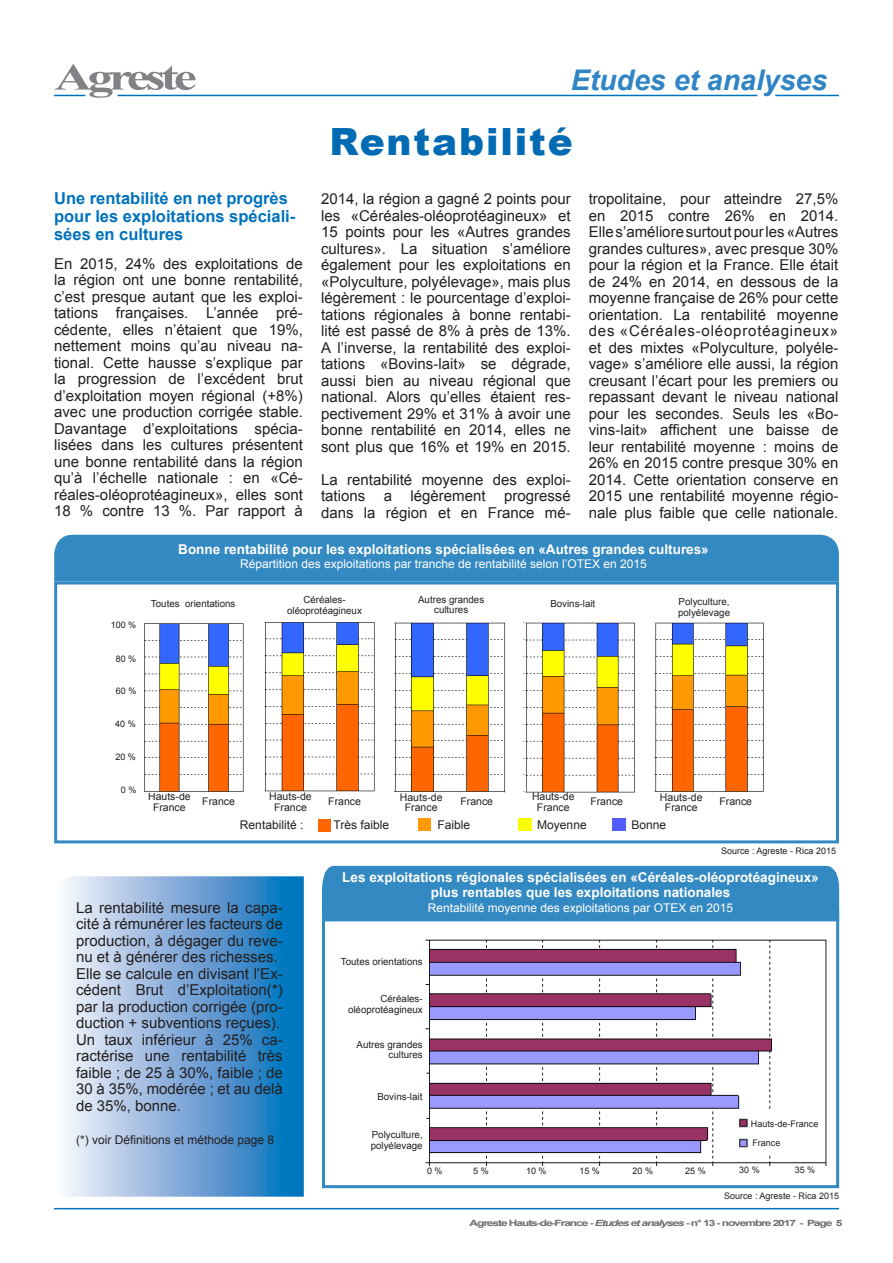
<style>
.page{position:relative;width:893px;height:1263px;background:#fff}
.page>*{position:absolute;margin:0;border:0;box-sizing:border-box;transform-origin:0 0}
.t1{font:700 37.8px "Times New Roman";letter-spacing:-.09em;color:#808285;scale:1.39 1}
.t2{font:900 37.5px "Arial";letter-spacing:.05em;color:#006bb3}
.t3{font:italic 700 28.5px "Arial";color:#2e84c5}
.t4{font:700 16.5px/18px "Arial";color:#0072bc}
.t5{font:15px/16.5px "Arial";color:#231f20;text-align:justify}
.t6{font:700 13.5px/15px "Arial";color:#fff;text-align:center}
.t7{font:12px "Arial";color:#fff}
.t8{font:12px "Arial";color:#231f20}
.t9{font:10.5px/10.5px "Arial";color:#231f20;text-align:center}
.t10{font:9.75px/10.5px "Arial";color:#231f20;text-align:center}
.t11{font:9px/19px "Arial";color:#231f20}
.t12{font:700 8.7px "Arial";letter-spacing:-.09em;color:#6c6d70;scale:1.39 1}
.s1{font-style:italic}
</style>
<div class="page">
<hr style="left:54px;top:1208px;width:785px;height:1px;background:#0072bc">
<hr style="left:118px;top:95px;width:639px;height:1px;background:#0072bc">
<hr style="left:54px;top:95px;width:31px;height:1px;background:#0072bc">
<hr style="left:775px;top:95px;width:64px;height:1px;background:#0072bc">
<svg style="left:64px;top:876px;width:240px;height:321px;background:#7aacd9"></svg>
<div style="left:54px;top:581px;width:785px;height:262px;border:3px solid #3389c2"></div>
<div style="left:54px;top:535px;width:785px;height:46px;background:#3389c2"></div>
<div style="left:57px;top:544px;width:773px;height:35px;background:#3389c2"></div>
<img style="left:144px;top:622px;width:620px;height:171px">
<div style="left:318px;top:819px;width:13px;height:12px;background:#f60"></div>
<div style="left:418px;top:818px;width:13px;height:13px;background:#f90"></div>
<svg style="left:518px;top:818px;width:13px;height:13px"></svg>
<svg style="left:613px;top:818px;width:12px;height:13px"></svg>
<div style="left:322px;top:910px;width:517px;height:278px;border:3px solid #3389c2"></div>
<div style="left:322px;top:866px;width:517px;height:55px;background:#3389c2"></div>
<div style="left:325px;top:872px;width:511px;height:44px;background:#3389c2"></div>
<img style="left:425px;top:939px;width:402px;height:226px">
<div style="left:733px;top:1110px;width:87px;height:44px;background:#fff"></div>
<img style="left:740px;top:1118px;width:9px;height:30px">
<h1 class="t1" style="left:54px;top:51px;width:104px">Agreste</h1>
<h3 class="t3" style="left:571px;top:61px;width:258px">Etudes et analyses</h3>
<p class="t4" style="left:54px;top:190px;width:243px">Une rentabilité en net progrès pour les exploitations spéciali&shy;sées en cultures</p>
<p class="t5" style="left:54px;top:255px;width:250px">En 2015, 24% des exploitations de la région ont une bonne rentabilité, c’est presque autant que les exploi&shy;tations françaises. L’année pré&shy;cédente, elles n’étaient que 19%, nettement moins qu’au niveau na&shy;tional. Cette hausse s’explique par la progression de l’excédent brut d’exploitation moyen régional (+8%) avec une production corrigée stable.<br>Davantage d’exploitations spécia&shy;lisées dans les cultures présentent une bonne rentabilité dans la région qu’à l’échelle nationale : en «Cé&shy;réales-oléoprotéagineux», elles sont 18 % contre 13 %. Par rapport à</p>
<h2 class="t2" style="left:330px;top:115px;width:245px">Rentabilité</h2>
<p class="t5" style="left:321px;top:191px;width:251px">2014, la région a gagné 2 points pour les «Céréales-oléoprotéagineux» et 15 points pour les «Autres grandes cultures». La situation s’améliore également pour les exploitations en «Polyculture, polyélevage», mais plus légèrement : le pourcentage d’exploi&shy;tations régionales à bonne rentabi&shy;lité est passé de 8% à près de 13%.<br>A l’inverse, la rentabilité des exploi&shy;tations «Bovins-lait» se dégrade, aussi bien au niveau régional que national. Alors qu’elles étaient res&shy;pectivement 29% et 31% à avoir une bonne rentabilité en 2014, elles ne sont plus que 16% et 19% en 2015.</p>
<p class="t5" style="left:321px;top:471px;width:251px">La rentabilité moyenne des exploi&shy;tations a légèrement progressé dans la région et en France mé-</p>
<p class="t5" style="left:589px;top:191px;width:251px">tropolitaine, pour atteindre 27,5% en 2015 contre 26% en 2014.<br>Elle s’améliore surtout pour les «Autres grandes cultures», avec presque 30% pour la région et la France. Elle était de 24% en 2014, en dessous de la moyenne française de 26% pour cette orientation. La rentabilité moyenne des «Céréales-oléoprotéagineux» et des mixtes «Polyculture, polyéle&shy;vage» s’améliore elle aussi, la région creusant l’écart pour les premiers ou repassant devant le niveau national pour les secondes. Seuls les «Bo&shy;vins-lait» affichent une baisse de leur rentabilité moyenne : moins de 26% en 2015 contre presque 30% en 2014. Cette orientation conserve en 2015 une rentabilité moyenne régio&shy;nale plus faible que celle nationale.</p>
<p class="t6" style="left:178px;top:542px;width:532px">Bonne rentabilité pour les exploitations spécialisées en «Autres grandes cultures»</p>
<p class="t7" style="left:240px;top:556px;width:408px">Répartition des exploitations par tranche de rentabilité selon l’OTEX en 2015</p>
<p class="t11" style="left:111px;top:616px;width:27px">100 %</p>
<p class="t11" style="left:116px;top:649px;width:22px">80 %</p>
<p class="t11" style="left:116px;top:682px;width:22px">60 %</p>
<p class="t11" style="left:115px;top:714px;width:22px">40 %</p>
<p class="t11" style="left:115px;top:748px;width:22px">20 %</p>
<p class="t11" style="left:121px;top:781px;width:17px">0 %</p>
<p class="t10" style="left:151px;top:598px;width:86px">Toutes orientations</p>
<p class="t10" style="left:287px;top:595px;width:76px">Céréales&shy;oléoprotéagineux</p>
<p class="t10" style="left:418px;top:594px;width:68px">Autres grandes cultures</p>
<p class="t10" style="left:678px;top:597px;width:54px;text-align:left">Polyculture, polyélevage</p>
<p class="t10" style="left:550px;top:599px;width:46px">Bovins-lait</p>
<p class="t9" style="left:148px;top:791px;width:44px">Hauts-de<br>France</p>
<p class="t9" style="left:202px;top:796px;width:34px">France</p>
<p class="t9" style="left:269px;top:791px;width:44px">Hauts-de<br>France</p>
<p class="t9" style="left:328px;top:796px;width:34px">France</p>
<p class="t9" style="left:660px;top:792px;width:44px">Hauts-de<br>France</p>
<p class="t9" style="left:719px;top:796px;width:34px">France</p>
<p class="t9" style="left:532px;top:791px;width:44px">Hauts-de<br>France</p>
<p class="t9" style="left:400px;top:792px;width:44px">Hauts-de</p>
<p class="t9" style="left:590px;top:796px;width:34px">France</p>
<p class="t9" style="left:405px;top:803px;width:34px">France</p>
<p class="t9" style="left:460px;top:796px;width:34px">France</p>
<p class="t8" style="left:240px;top:816px;width:65px">Rentabilité :</p>
<p class="t8" style="left:333px;top:817px;width:57px">Très faible</p>
<p class="t8" style="left:438px;top:816px;width:34px">Faible</p>
<p class="t8" style="left:537px;top:816px;width:51px">Moyenne</p>
<p class="t8" style="left:632px;top:816px;width:36px">Bonne</p>
<p class="t11" style="left:721px;top:841px;width:117px">Source : Agreste - Rica 2015</p>
<p class="t5" style="left:76px;top:899px;width:208px;text-align:left">La rentabilité mesure la capa&shy;cité à rémunérer les facteurs de production, à dégager du reve&shy;nu et à générer des richesses.<br>Elle se calcule en divisant l’Ex&shy;cédent Brut d’Exploitation(*) par la production corrigée (pro&shy;duction + subventions reçues).<br>Un taux inférieur à 25% ca&shy;ractérise une rentabilité très faible ; de 25 à 30%, faible ; de<br>30 à 35%, modérée ; et au delà de 35%, bonne.</p>
<p class="t8" style="left:76px;top:1132px;width:200px">(*) voir Définitions et méthode page 8</p>
<p class="t6" style="left:342px;top:870px;width:478px">Les exploitations régionales spécialisées en «Céréales-oléoprotéagineux» plus rentables que les exploitations nationales</p>
<p class="t7" style="left:428px;top:900px;width:307px">Rentabilité moyenne des exploitations par OTEX en 2015</p>
<p class="t10" style="left:341px;top:956px;width:83px">Toutes orientations</p>
<p class="t10" style="left:348px;top:994px;width:76px;text-align:right">Céréales&shy;oléoprotéagineux</p>
<p class="t10" style="left:357px;top:1039px;width:68px;text-align:right">Autres grandes cultures</p>
<p class="t10" style="left:377px;top:1091px;width:46px">Bovins-lait</p>
<p class="t10" style="left:371px;top:1129px;width:54px;text-align:left">Polyculture, polyélevage</p>
<p class="t11" style="left:751px;top:1114px;width:69px">Hauts-de-France<br>France</p>
<p class="t11" style="left:427px;top:1161px;width:17px">0 %</p>
<p class="t11" style="left:526px;top:1161px;width:22px">10 %</p>
<p class="t11" style="left:633px;top:1161px;width:22px">20 %</p>
<p class="t11" style="left:685px;top:1161px;width:22px">25 %</p>
<p class="t11" style="left:739px;top:1160px;width:22px">30 %</p>
<p class="t11" style="left:795px;top:1160px;width:22px">35 %</p>
<p class="t11" style="left:724px;top:1186px;width:117px">Source : Agreste - Rica 2015</p>
<p class="t11" style="left:473px;top:1161px;width:17px">5 %</p>
<p class="t11" style="left:579px;top:1161px;width:22px">15 %</p>
<p class="t12" style="left:470px;top:1217px;width:270px">Agreste Hauts-de-France - <span class="s1">Etudes et analyses</span> - n° 13 - novembre 2017 - Page 5</p>
</div>
